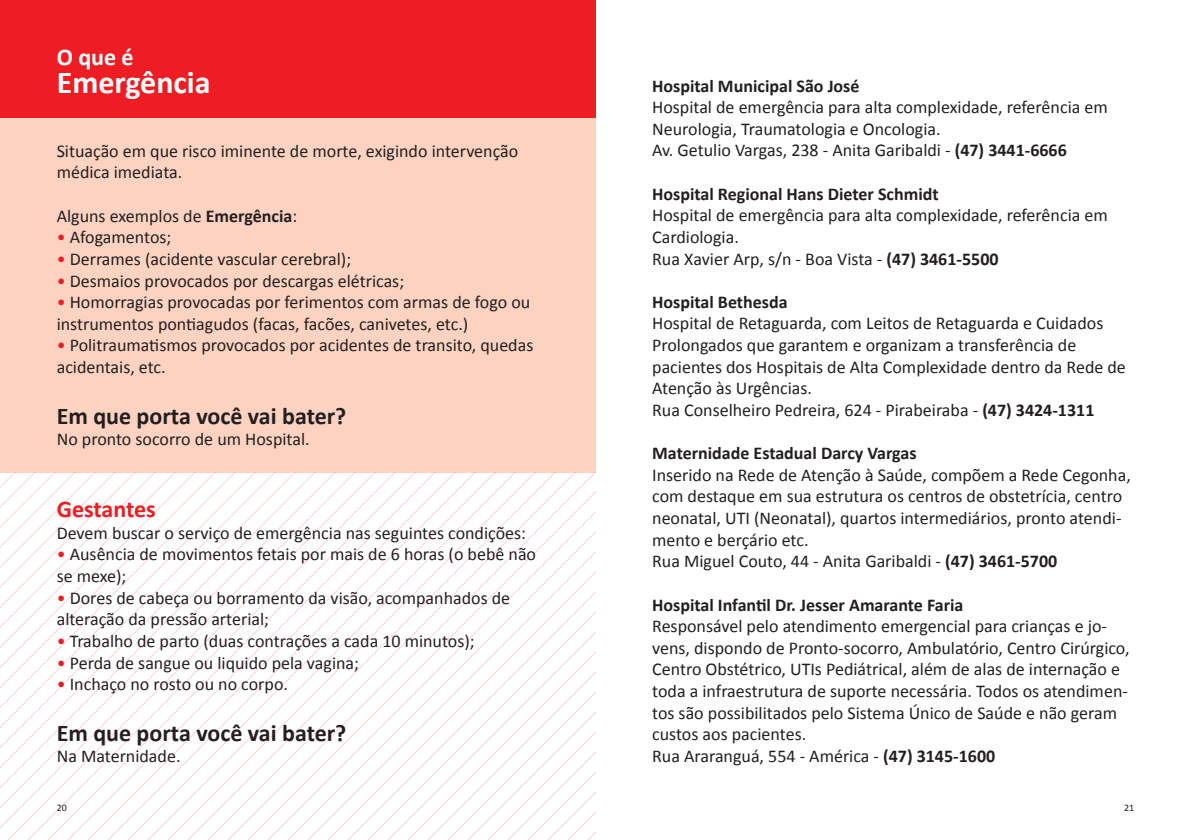
<style>
.page{position:relative;width:1191px;height:840px;background:#fff}
.page>*{position:absolute;margin:0;border:0;box-sizing:border-box;transform-origin:0 0}
.Título{font:700 32px "Calibri";color:#fff}
.Subtítulo{font:700 24px "Calibri";color:#231f20}
.Subtítulo-2{font:700 24px "Calibri";letter-spacing:-.005em;color:#ee1d23}
.Subtítulo-3{font:700 24px "Calibri";color:#fff}
.Texto{font:18px/21.6px "Calibri";color:#231f20}
.Texto-2{font:700 18px "Calibri";color:#231f20}
.Numeração_de_páginas{font:10px "Calibri";color:#231f20}
.s1{font-weight:700}
.s2{color:#ee1d23}
</style>
<div class="page">
<div style="left:0;top:106px;width:595px;height:366px;background:#fcd2c0"></div>
<div style="left:0;top:0;width:595px;height:117px;background:#ee1d23"></div>
<svg style="left:152px;top:472px;width:20px;height:367px"></svg>
<svg style="left:132px;top:472px;width:20px;height:367px"></svg>
<svg style="left:112px;top:472px;width:20px;height:367px"></svg>
<svg style="left:92px;top:472px;width:20px;height:367px"></svg>
<svg style="left:0;top:472px;width:92px;height:367px"></svg>
<svg style="left:179px;top:472px;width:416px;height:367px"></svg>
<p class="Subtítulo-3" style="left:57px;top:42px;width:78px">O que é</p>
<p class="Título" style="left:57px;top:62px;width:155px">Emergência</p>
<p class="Texto" style="left:57px;top:140px;width:463px">Situação em que risco iminente de morte, exigindo intervenção médica imediata.</p>
<p class="Texto" style="left:57px;top:205px;width:242px">Alguns exemplos de <span class="s1">Emergência</span>:</p>
<p class="Texto" style="left:57px;top:226px;width:116px"><span class="s2">•</span> Afogamentos;</p>
<p class="Texto" style="left:57px;top:248px;width:296px"><span class="s2">•</span> Derrames (acidente vascular cerebral);</p>
<p class="Texto" style="left:57px;top:270px;width:349px"><span class="s2">•</span> Desmaios provocados por descargas elétricas;</p>
<p class="Texto" style="left:57px;top:291px;width:475px"><span class="s2">•</span> Homorragias provocadas por ferimentos com armas de fogo ou instrumentos pontiagudos (facas, facões, canivetes, etc.)</p>
<p class="Texto" style="left:57px;top:334px;width:478px"><span class="s2">•</span> Politraumatismos provocados por acidentes de transito, quedas acidentais, etc.</p>
<p class="Subtítulo" style="left:57px;top:400px;width:291px">Em que porta você vai bater?</p>
<p class="Texto" style="left:57px;top:428px;width:254px">No pronto socorro de um Hospital.</p>
<p class="Subtítulo-2" style="left:57px;top:493px;width:100px">Gestantes</p>
<p class="Texto" style="left:57px;top:522px;width:471px">Devem buscar o serviço de emergência nas seguintes condições:</p>
<p class="Texto" style="left:57px;top:543px;width:481px"><span class="s2">•</span> Ausência de movimentos fetais por mais de 6 horas (o bebê não se mexe);</p>
<p class="Texto" style="left:57px;top:586px;width:455px"><span class="s2">•</span> Dores de cabeça ou borramento da visão, acompanhados de alteração da pressão arterial;</p>
<p class="Texto" style="left:57px;top:630px;width:419px"><span class="s2">•</span> Trabalho de parto (duas contrações a cada 10 minutos);</p>
<p class="Texto" style="left:57px;top:651px;width:304px"><span class="s2">•</span> Perda de sangue ou liquido pela vagina;</p>
<p class="Texto" style="left:57px;top:673px;width:233px"><span class="s2">•</span> Inchaço no rosto ou no corpo.</p>
<p class="Subtítulo" style="left:57px;top:717px;width:291px">Em que porta você vai bater?</p>
<p class="Texto" style="left:57px;top:745px;width:125px">Na Maternidade.</p>
<p class="Texto-2" style="left:652px;top:74px;width:209px">Hospital Municipal São José</p>
<p class="Texto" style="left:652px;top:96px;width:457px">Hospital de emergência para alta complexidade, referência em<br>Neurologia, Traumatologia e Oncologia.</p>
<p class="Texto" style="left:652px;top:140px;width:416px">Av. Getulio Vargas, 238 - Anita Garibaldi - <span class="s1">(47) 3441-6666</span></p>
<p class="Texto-2" style="left:652px;top:182px;width:288px">Hospital Regional Hans Dieter Schmidt</p>
<p class="Texto" style="left:652px;top:204px;width:457px">Hospital de emergência para alta complexidade, referência em<br>Cardiologia.</p>
<p class="Texto" style="left:652px;top:248px;width:348px">Rua Xavier Arp, s/n - Boa Vista - <span class="s1">(47) 3461-5500</span></p>
<p class="Texto-2" style="left:652px;top:290px;width:137px">Hospital Bethesda</p>
<p class="Texto" style="left:652px;top:312px;width:475px">Hospital de Retaguarda, com Leitos de Retaguarda e Cuidados Prolongados que garantem e organizam a transferência de pacientes dos Hospitais de Alta Complexidade dentro da Rede de Atenção às Urgências.</p>
<p class="Texto" style="left:652px;top:399px;width:444px">Rua Conselheiro Pedreira, 624 - Pirabeiraba - <span class="s1">(47) 3424-1311</span></p>
<p class="Texto-2" style="left:652px;top:441px;width:266px">Maternidade Estadual Darcy Vargas</p>
<p class="Texto" style="left:652px;top:464px;width:480px">Inserido na Rede de Atenção à Saúde, compõem a Rede Cegonha, com destaque em sua estrutura os centros de obstetrícia, centro neonatal, UTI (Neonatal), quartos intermediários, pronto atendi&shy;mento e berçário etc.</p>
<p class="Texto" style="left:652px;top:550px;width:406px">Rua Miguel Couto, 44 - Anita Garibaldi - <span class="s1">(47) 3461-5700</span></p>
<p class="Texto-2" style="left:652px;top:592px;width:313px">Hospital Infantil Dr. Jesser Amarante Faria</p>
<p class="Texto" style="left:652px;top:615px;width:479px">Responsável pelo atendimento emergencial para crianças e jo&shy;vens, dispondo de Pronto-socorro, Ambulatório, Centro Cirúrgico, Centro Obstétrico, UTIs Pediátrical, além de alas de internação e toda a infraestrutura de suporte necessária. Todos os atendimen&shy;tos são possibilitados pelo Sistema Único de Saúde e não geram custos aos pacientes.</p>
<p class="Texto" style="left:652px;top:744px;width:344px">Rua Araranguá, 554 - América - <span class="s1">(47) 3145-1600</span></p>
<p class="Numeração_de_páginas" style="left:57px;top:801px;width:12px">20</p>
<p class="Numeração_de_páginas" style="left:1124px;top:801px;width:12px">21</p>
</div>
